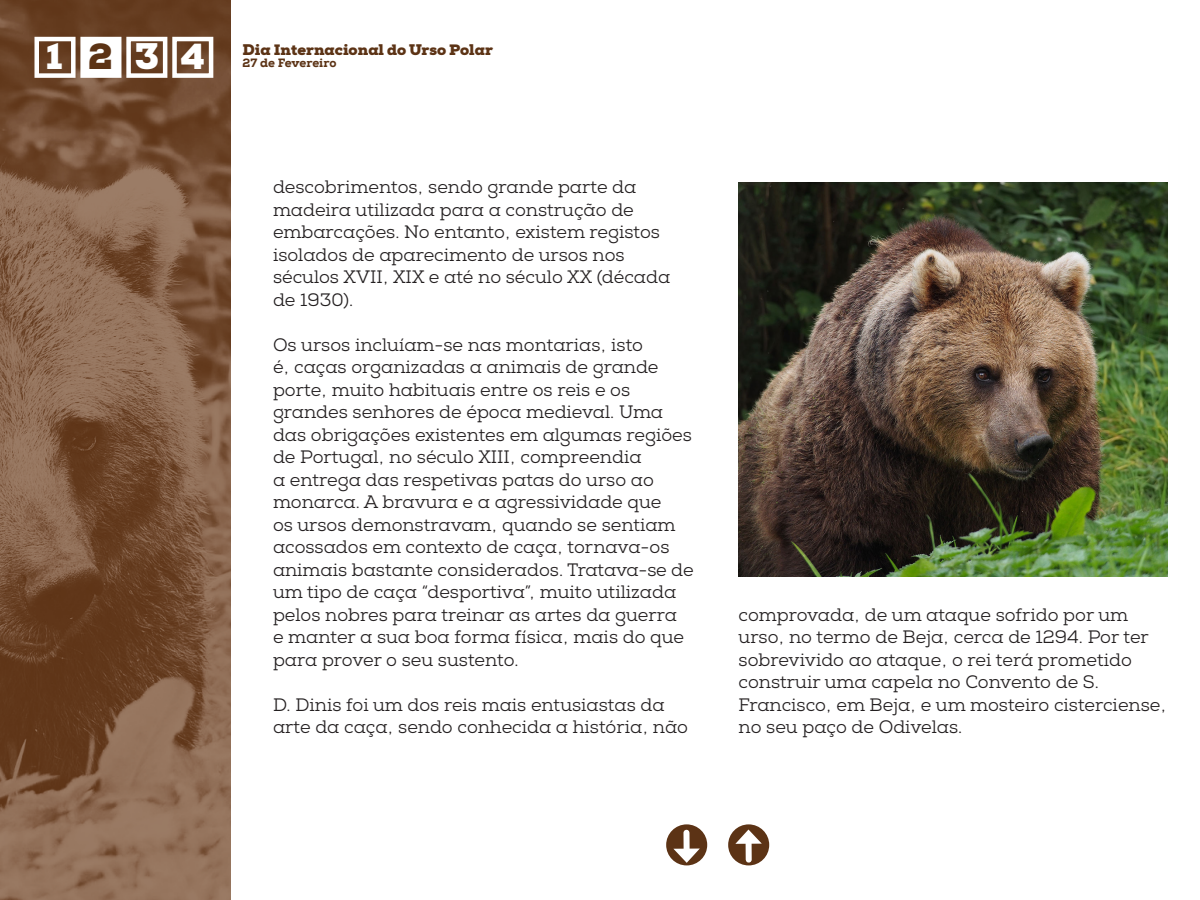
<style>
.page{position:relative;width:1200px;height:900px;background:#fff}
.page>*{position:absolute;margin:0;border:0;box-sizing:border-box;transform-origin:0 0}
.t1{font:900 36px "Nexa Slab";color:#fff}
.t2{font:18px/22.5px "Nexa Slab";color:#231f20}
.t3{font:900 15px "Nexa Slab";color:#5c3315}
.t4{font:800 12px "Nexa Slab";letter-spacing:-.005em;color:#5c3315}
.s1{color:#5c3315}
</style>
<div class="page">
<img style="left:0;top:0;width:231px;height:900px">
<div style="left:34px;top:37px;width:42px;height:41px;border:4px solid #fff"></div>
<div style="left:80px;top:37px;width:41px;height:41px;background:#fff;border:4px solid #fff"></div>
<div style="left:126px;top:37px;width:41px;height:41px;border:4px solid #fff"></div>
<div style="left:172px;top:37px;width:41px;height:41px;border:4px solid #fff"></div>
<div style="left:668px;top:827px;width:37px;height:36px;background:#5c3315;border-radius:50%"></div>
<div style="left:666px;top:824px;width:41px;height:41px;border:4px solid #5c3315;border-radius:50%"></div>
<div style="left:683px;top:833px;width:7px;height:21px;background:#fff"></div>
<svg style="left:673px;top:849px;width:27px;height:14px"></svg>
<div style="left:730px;top:827px;width:37px;height:36px;background:#5c3315;border-radius:50%"></div>
<div style="left:728px;top:824px;width:41px;height:41px;border:4px solid #5c3315;border-radius:50%"></div>
<div style="left:746px;top:838px;width:6px;height:22px;background:#fff"></div>
<svg style="left:735px;top:830px;width:27px;height:14px"></svg>
<img style="left:739px;top:182px;width:428px;height:395px">
<h1 class="t1" style="left:46px;top:34px;width:160px">1 <span class="s1">2</span>34</h1>
<p class="t3" style="left:243px;top:40px;width:252px">Dia Internacional do Urso Polar</p>
<p class="t4" style="left:243px;top:55px;width:95px">27 de Fevereiro</p>
<p class="t2" style="left:273px;top:176px;width:399px">descobrimentos, sendo grande parte da madeira utilizada para a construção de embarcações. No entanto, existem registos isolados de aparecimento de ursos nos séculos XVII, XIX e até no século XX (década de 1930).</p>
<p class="t2" style="left:273px;top:334px;width:422px">Os ursos incluíam-se nas montarias, isto<br>é, caças organizadas a animais de grande porte, muito habituais entre os reis e os grandes senhores de época medieval. Uma das obrigações existentes em algumas regiões de Portugal, no século XIII, compreendia<br>a entrega das respetivas patas do urso ao monarca. A bravura e a agressividade que<br>os ursos demonstravam, quando se sentiam acossados em contexto de caça, tornava-os animais bastante considerados. Tratava-se de um tipo de caça “desportiva”, muito utilizada pelos nobres para treinar as artes da guerra<br>e manter a sua boa forma física, mais do que para prover o seu sustento.</p>
<p class="t2" style="left:273px;top:694px;width:417px">D. Dinis foi um dos reis mais entusiastas da arte da caça, sendo conhecida a história, não</p>
<p class="t2" style="left:739px;top:604px;width:429px">comprovada, de um ataque sofrido por um urso, no termo de Beja, cerca de 1294. Por ter sobrevivido ao ataque, o rei terá prometido construir uma capela no Convento de S.<br>Francisco, em Beja, e um mosteiro cisterciense, no seu paço de Odivelas.</p>
</div>
